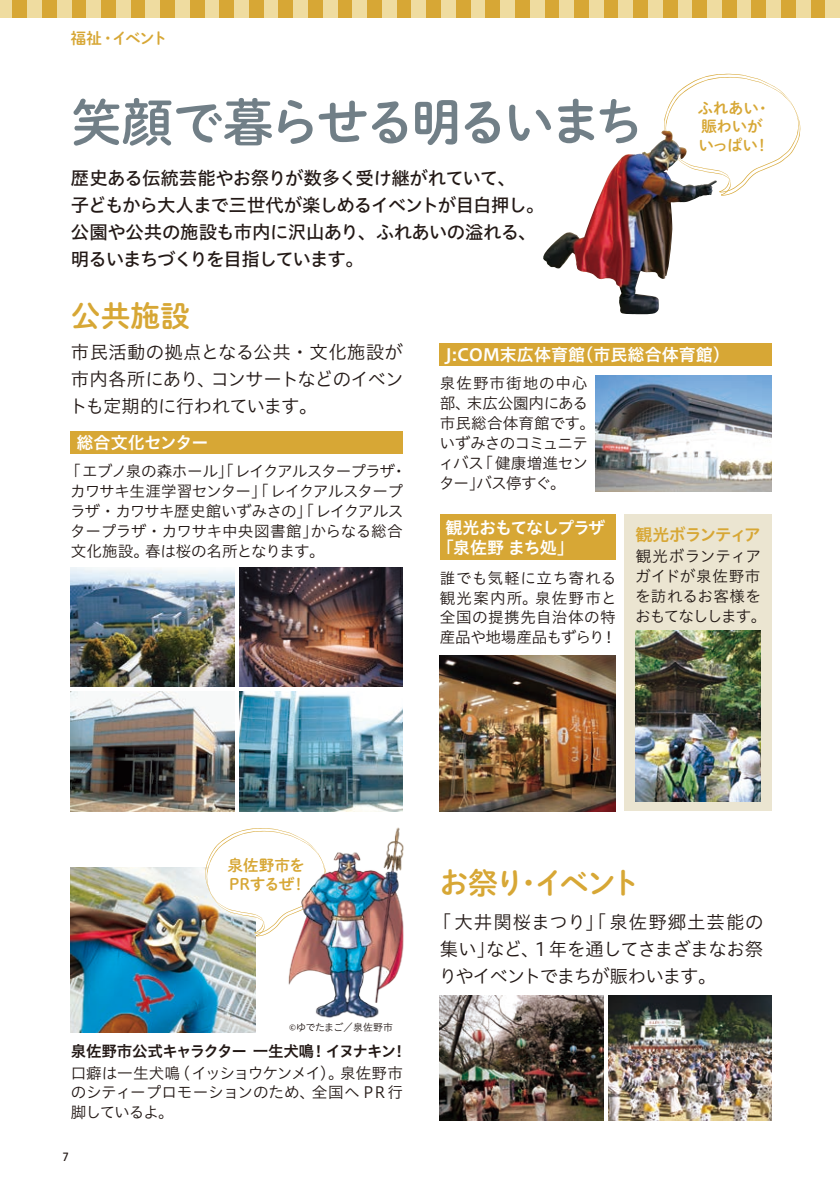
<style>
.page{position:relative;width:840px;height:1191px;background:#fff}
.page>*{position:absolute;margin:0;border:0;box-sizing:border-box;transform-origin:0 0}
.t1{font:51px "Shuei M Go Std B";letter-spacing:-.08em;color:#717f87}
.t2{font:29.8px "Shuei M Go Std B";letter-spacing:-.055em;color:#d7a735}
.t3{font:18.4px/27px "Hiragino UD Sans Std N W3";letter-spacing:-.035em;color:#231916;text-align:justify}
.t4{font:18.4px/27px "Hiragino UD Sans Std N W5";letter-spacing:-.045em;color:#231916}
.t5{font:17px "Hiragino UD Sans Std N W6";color:#fff}
.t6{font:17px/19.8px "Hiragino UD Sans Std N W6";letter-spacing:-.07em;color:#fff}
.t7{font:17px "Hiragino UD Sans Std N W6";letter-spacing:-.095em;color:#d7a735}
.t8{font:17px "Hiragino UD Sans Std N W6";letter-spacing:-.02em;color:#fff}
.t9{font:15.6px/19.8px "Hiragino UD Sans Std N W3";letter-spacing:-.02em;color:#231916}
.t10{font:15.6px/19.8px "Hiragino UD Sans Std N W3";letter-spacing:-.045em;color:#231916}
.t11{font:15.6px "Hiragino UD Sans Std N W6";letter-spacing:-.07em;color:#231916}
.t12{font:15.6px/18.4px "Shuei M Go Std B";letter-spacing:-.02em;color:#d7a735}
.t13{font:15.6px/18.4px "Shuei M Go Std B";color:#d7a735}
.t14{font:500 11.4px "Avant Garde";color:#231916}
.t15{font:10px "Hiragino UD Sans Std N W3";letter-spacing:-.04em;color:#231916}
</style>
<div class="page">
<div style="left:0;top:0;width:13px;height:17px;background:#efdca0"></div>
<div style="left:13px;top:0;width:14px;height:17px;background:#d7a735"></div>
<div style="left:27px;top:0;width:15px;height:17px;background:#efdca0"></div>
<div style="left:42px;top:0;width:15px;height:17px;background:#d7a735"></div>
<div style="left:57px;top:0;width:15px;height:17px;background:#efdca0"></div>
<div style="left:72px;top:0;width:14px;height:17px;background:#d7a735"></div>
<div style="left:86px;top:0;width:15px;height:17px;background:#efdca0"></div>
<div style="left:101px;top:0;width:15px;height:17px;background:#d7a735"></div>
<div style="left:116px;top:0;width:15px;height:17px;background:#efdca0"></div>
<div style="left:131px;top:0;width:14px;height:17px;background:#d7a735"></div>
<div style="left:145px;top:0;width:15px;height:17px;background:#efdca0"></div>
<div style="left:160px;top:0;width:15px;height:17px;background:#d7a735"></div>
<div style="left:175px;top:0;width:15px;height:17px;background:#efdca0"></div>
<div style="left:190px;top:0;width:14px;height:17px;background:#d7a735"></div>
<div style="left:204px;top:0;width:15px;height:17px;background:#efdca0"></div>
<div style="left:219px;top:0;width:15px;height:17px;background:#d7a735"></div>
<div style="left:234px;top:0;width:15px;height:17px;background:#efdca0"></div>
<div style="left:249px;top:0;width:15px;height:17px;background:#d7a735"></div>
<div style="left:264px;top:0;width:14px;height:17px;background:#efdca0"></div>
<div style="left:278px;top:0;width:15px;height:17px;background:#d7a735"></div>
<div style="left:293px;top:0;width:15px;height:17px;background:#efdca0"></div>
<div style="left:308px;top:0;width:15px;height:17px;background:#d7a735"></div>
<div style="left:323px;top:0;width:14px;height:17px;background:#efdca0"></div>
<div style="left:337px;top:0;width:15px;height:17px;background:#d7a735"></div>
<div style="left:352px;top:0;width:15px;height:17px;background:#efdca0"></div>
<div style="left:367px;top:0;width:15px;height:17px;background:#d7a735"></div>
<div style="left:382px;top:0;width:14px;height:17px;background:#efdca0"></div>
<div style="left:396px;top:0;width:15px;height:17px;background:#d7a735"></div>
<div style="left:411px;top:0;width:15px;height:17px;background:#efdca0"></div>
<div style="left:426px;top:0;width:15px;height:17px;background:#d7a735"></div>
<div style="left:441px;top:0;width:14px;height:17px;background:#efdca0"></div>
<div style="left:455px;top:0;width:15px;height:17px;background:#d7a735"></div>
<div style="left:470px;top:0;width:15px;height:17px;background:#efdca0"></div>
<div style="left:485px;top:0;width:15px;height:17px;background:#d7a735"></div>
<div style="left:500px;top:0;width:14px;height:17px;background:#efdca0"></div>
<div style="left:514px;top:0;width:15px;height:17px;background:#d7a735"></div>
<div style="left:529px;top:0;width:15px;height:17px;background:#efdca0"></div>
<div style="left:544px;top:0;width:15px;height:17px;background:#d7a735"></div>
<div style="left:559px;top:0;width:15px;height:17px;background:#efdca0"></div>
<div style="left:574px;top:0;width:14px;height:17px;background:#d7a735"></div>
<div style="left:588px;top:0;width:15px;height:17px;background:#efdca0"></div>
<div style="left:603px;top:0;width:15px;height:17px;background:#d7a735"></div>
<div style="left:618px;top:0;width:15px;height:17px;background:#efdca0"></div>
<div style="left:633px;top:0;width:14px;height:17px;background:#d7a735"></div>
<div style="left:647px;top:0;width:15px;height:17px;background:#efdca0"></div>
<div style="left:662px;top:0;width:15px;height:17px;background:#d7a735"></div>
<div style="left:677px;top:0;width:15px;height:17px;background:#efdca0"></div>
<div style="left:692px;top:0;width:14px;height:17px;background:#d7a735"></div>
<div style="left:706px;top:0;width:15px;height:17px;background:#efdca0"></div>
<div style="left:721px;top:0;width:15px;height:17px;background:#d7a735"></div>
<div style="left:736px;top:0;width:15px;height:17px;background:#efdca0"></div>
<div style="left:751px;top:0;width:14px;height:17px;background:#d7a735"></div>
<div style="left:765px;top:0;width:15px;height:17px;background:#efdca0"></div>
<div style="left:780px;top:0;width:15px;height:17px;background:#d7a735"></div>
<div style="left:795px;top:0;width:15px;height:17px;background:#efdca0"></div>
<div style="left:810px;top:0;width:15px;height:17px;background:#d7a735"></div>
<div style="left:825px;top:0;width:14px;height:17px;background:#efdca0"></div>
<img style="left:595px;top:376px;width:176px;height:116px">
<div style="left:439px;top:343px;width:332px;height:23px;background:#d7a735"></div>
<img style="left:439px;top:655px;width:176px;height:156px">
<div style="left:439px;top:514px;width:176px;height:46px;background:#d7a735"></div>
<div style="left:624px;top:514px;width:147px;height:297px;background:#ebe5d1"></div>
<img style="left:635px;top:631px;width:125px;height:170px">
<img style="left:439px;top:995px;width:163px;height:125px">
<img style="left:608px;top:995px;width:163px;height:125px">
<div style="left:71px;top:431px;width:332px;height:23px;background:#d7a735"></div>
<img style="left:71px;top:567px;width:163px;height:119px">
<img style="left:240px;top:567px;width:163px;height:119px">
<img style="left:71px;top:692px;width:163px;height:119px">
<img style="left:240px;top:692px;width:163px;height:119px">
<svg style="left:663px;top:74px;width:137px;height:122px"></svg>
<img style="left:543px;top:131px;width:173px;height:184px">
<img style="left:71px;top:867px;width:184px;height:165px">
<svg style="left:205px;top:828px;width:80px;height:108px"></svg>
<img style="left:285px;top:810px;width:119px;height:209px">
<p class="t12" style="left:71px;top:28px;width:98px">福祉・イベント</p>
<h1 class="t1" style="left:71px;top:84px;width:575px">笑顔で暮らせる明るいまち</h1>
<p class="t4" style="left:71px;top:164px;width:475px">歴史ある伝統芸能やお祭りが数多く受け継がれていて、<br>子どもから大人まで三世代が楽しめるイベントが目白押し。公園や公共の施設も市内に沢山あり、ふれあいの溢れる、明るいまちづくりを目指しています。</p>
<h2 class="t2" style="left:71px;top:293px;width:121px">公共施設</h2>
<p class="t12" style="left:697px;top:98px;width:75px">ふれあい・賑わいがいっぱい！</p>
<p class="t3" style="left:69px;top:338px;width:336px">市民活動の拠点となる公共・文化施設が市内各所にあり、コンサートなどのイベントも定期的に行われています。</p>
<p class="t8" style="left:77px;top:429px;width:133px">総合文化センター</p>
<p class="t10" style="left:70px;top:461px;width:338px;text-indent:-5px">「エブノ泉の森ホール」「レイクアルスタープラザ・カワサキ生涯学習センター」「レイクアルスタープラザ・カワサキ歴史館いずみさの」「レイクアルスタープラザ・カワサキ中央図書館」からなる総合文化施設。春は桜の名所となります。</p>
<p class="t5" style="left:445px;top:341px;width:285px">J:COM末広体育館（市民総合体育館）</p>
<p class="t9" style="left:438px;top:373px;width:158px">泉佐野市街地の中心部、末広公園内にある市民総合体育館です。いずみさのコミュニティバス「健康増進センター」バス停すぐ。</p>
<p class="t6" style="left:437px;top:516px;width:169px;text-indent:9px">観光おもてなしプラザ「泉佐野 まち処」</p>
<p class="t7" style="left:635px;top:521px;width:127px">観光ボランティア</p>
<p class="t9" style="left:634px;top:546px;width:133px">観光ボランティアガイドが泉佐野市を訪れるお客様をおもてなしします。</p>
<p class="t9" style="left:439px;top:567px;width:178px;text-align:justify">誰でも気軽に立ち寄れる観光案内所。泉佐野市と全国の提携先自治体の特産品や地場産品もずらり！</p>
<p class="t13" style="left:227px;top:855px;width:80px">泉佐野市を<br>PRするぜ！</p>
<p class="t15" style="left:289px;top:1019px;width:105px">©ゆでたまご／泉佐野市</p>
<p class="t11" style="left:71px;top:1039px;width:337px">泉佐野市公式キャラクター 一生犬鳴！ イヌナキン！</p>
<p class="t9" style="left:71px;top:1061px;width:333px;text-align:justify">口癖は一生犬鳴（イッショウケンメイ）。泉佐野市のシティープロモーションのため、全国へ PR 行脚しているよ。</p>
<p class="t14" style="left:62px;top:1150px;width:8px">7</p>
<h2 class="t2" style="left:439px;top:860px;width:202px">お祭り・イベント</h2>
<p class="t3" style="left:438px;top:907px;width:326px;text-indent:-6px">「大井関桜まつり」「泉佐野郷土芸能の集い」など、1 年を通してさまざまなお祭りやイベントでまちが賑わいます。</p>
</div>
